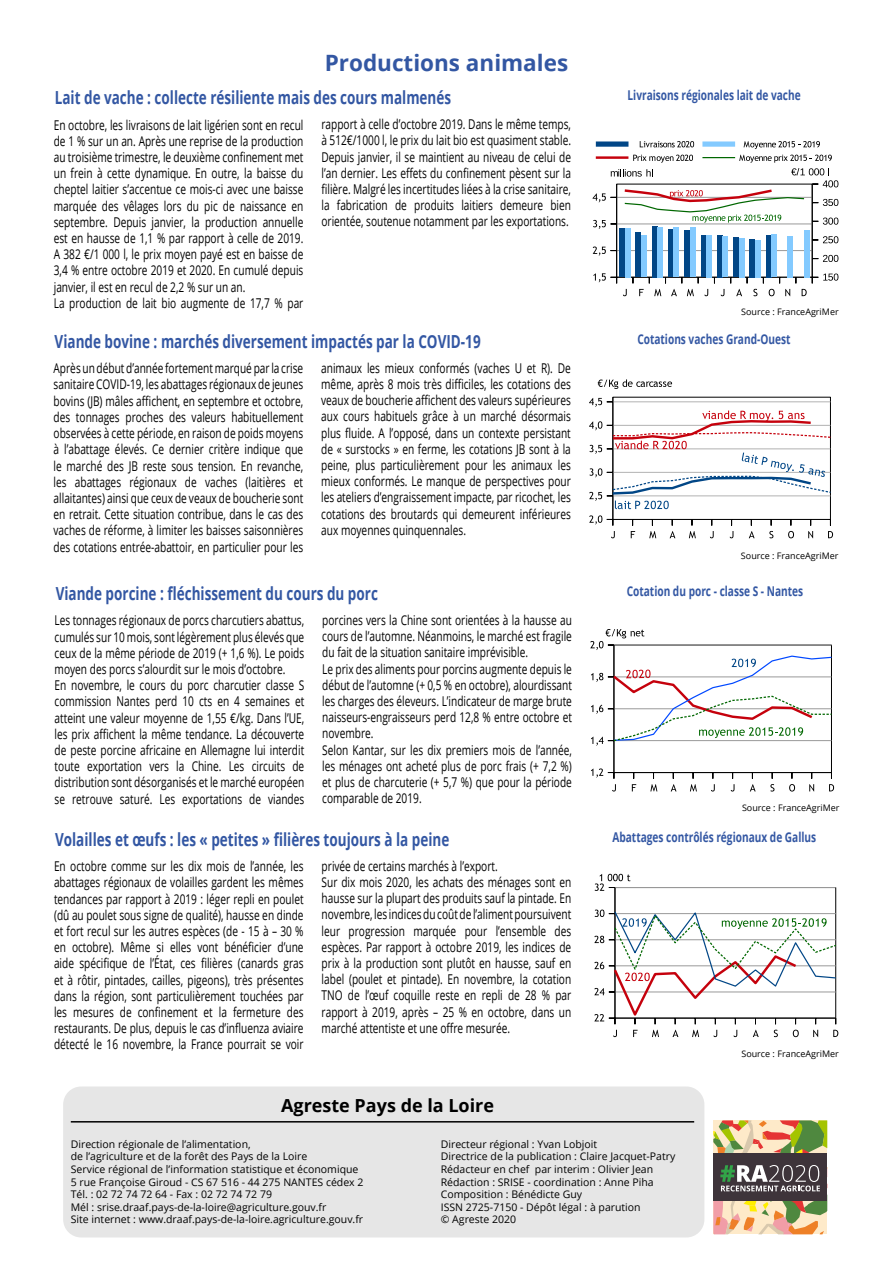
<style>
.page{position:relative;width:893px;height:1263px;background:#fff}
.page>*{position:absolute;margin:0;border:0;box-sizing:border-box;transform-origin:0 0}
.t1{font:700 22.5px "Open Sans";color:#3357a3}
.t2{font:700 18px "Open Sans";color:#3357a3;scale:.75 1}
.t3{font:700 18px "Open Sans";color:#000}
.t4{font:13.5px/16.2px "Open Sans";color:#000;scale:.75 1}
.t5{font:700 13.5px "Open Sans";color:#3357a3;scale:.75 1}
.t6{font:10.5px/12.6px "Open Sans";color:#000}
.t7{font:9px "Open Sans";color:#000}
</style>
<div class="page">
<div style="left:63px;top:1086px;width:641px;height:151px;background:#e6e6e6;border-radius:18px"></div>
<hr style="left:71px;top:1121px;width:623px;height:1px;background:#000">
<svg style="left:713px;top:1120px;width:114px;height:114px;background:#9e8e71"></svg>
<svg style="left:592px;top:141px;width:247px;height:156px"></svg>
<svg style="left:589px;top:379px;width:245px;height:160px"></svg>
<svg style="left:590px;top:629px;width:245px;height:163px"></svg>
<svg style="left:594px;top:873px;width:244px;height:165px"></svg>
<h1 class="t1" style="left:325px;top:47px;width:245px">Productions animales</h1>
<h2 class="t2" style="left:55px;top:85px;width:530px">Lait de vache : collecte résiliente mais des cours malmenés</h2>
<p class="t5" style="left:627px;top:86px;width:232px">Livraisons régionales lait de vache</p>
<p class="t4" style="left:54px;top:116px;width:334px">En octobre, les livraisons de lait ligérien sont en recul de 1 % sur un an. Après une reprise de la production au troisième trimestre, le deuxième confinement met un frein à cette dynamique. En outre, la baisse du cheptel laitier s’accentue ce mois-ci avec une baisse marquée des vêlages lors du pic de naissance en septembre. Depuis janvier, la production annuelle est en hausse de 1,1 % par rapport à celle de 2019.<br>A 382 €/1 000 l, le prix moyen payé est en baisse de 3,4 % entre octobre 2019 et 2020. En cumulé depuis janvier, il est en recul de 2,2 % sur un an.<br>La production de lait bio augmente de 17,7 % par</p>
<p class="t4" style="left:321px;top:116px;width:334px;text-align:justify">rapport à celle d’octobre 2019. Dans le même temps, à 512€/1000 l, le prix du lait bio est quasiment stable.<br>Depuis janvier, il se maintient au niveau de celui de l’an dernier. Les effets du confinement pèsent sur la filière. Malgré les incertitudes liées à la crise sanitaire, la fabrication de produits laitiers demeure bien orientée, soutenue notamment par les exportations.</p>
<p class="t7" style="left:741px;top:306px;width:99px">Source : FranceAgriMer</p>
<h2 class="t2" style="left:55px;top:328px;width:570px">Viande bovine : marchés diversement impactés par la COVID-19</h2>
<p class="t5" style="left:637px;top:330px;width:206px">Cotations vaches Grand-Ouest</p>
<p class="t4" style="left:54px;top:360px;width:334px;text-align:justify">Après un début d’année fortement marqué par la crise sanitaire COVID-19, les abattages régionaux de jeunes bovins (JB) mâles affichent, en septembre et octobre, des tonnages proches des valeurs habituellement observées à cette période, en raison de poids moyens à l’abattage élevés. Ce dernier critère indique que le marché des JB reste sous tension. En revanche, les abattages régionaux de vaches (laitières et allaitantes) ainsi que ceux de veaux de boucherie sont en retrait. Cette situation contribue, dans le cas des vaches de réforme, à limiter les baisses saisonnières des cotations entrée-abattoir, en particulier pour les</p>
<p class="t4" style="left:321px;top:359px;width:334px;text-align:justify">animaux les mieux conformés (vaches U et R). De même, après 8 mois très difficiles, les cotations des veaux de boucherie affichent des valeurs supérieures aux cours habituels grâce à un marché désormais plus fluide. A l’opposé, dans un contexte persistant de « surstocks » en ferme, les cotations JB sont à la peine, plus particulièrement pour les animaux les mieux conformés. Le manque de perspectives pour les ateliers d’engraissement impacte, par ricochet, les cotations des broutards qui demeurent inférieures aux moyennes quinquennales.</p>
<p class="t7" style="left:741px;top:549px;width:99px">Source : FranceAgriMer</p>
<h2 class="t2" style="left:56px;top:580px;width:431px">Viande porcine : fléchissement du cours du porc</h2>
<p class="t5" style="left:627px;top:582px;width:237px">Cotation du porc - classe S - Nantes</p>
<p class="t4" style="left:55px;top:612px;width:334px">Les tonnages régionaux de porcs charcutiers abattus, cumulés sur 10 mois, sont légèrement plus élevés que ceux de la même période de 2019 (+ 1,6 %). Le poids moyen des porcs s’alourdit sur le mois d’octobre.<br>En novembre, le cours du porc charcutier classe S commission Nantes perd 10 cts en 4 semaines et atteint une valeur moyenne de 1,55 €/kg. Dans l’UE, les prix affichent la même tendance. La découverte de peste porcine africaine en Allemagne lui interdit toute exportation vers la Chine. Les circuits de distribution sont désorganisés et le marché européen se retrouve saturé. Les exportations de viandes</p>
<p class="t4" style="left:322px;top:612px;width:334px">porcines vers la Chine sont orientées à la hausse au cours de l’automne. Néanmoins, le marché est fragile du fait de la situation sanitaire imprévisible.<br>Le prix des aliments pour porcins augmente depuis le début de l’automne (+ 0,5 % en octobre), alourdissant les charges des éleveurs. L’indicateur de marge brute naisseurs-engraisseurs perd 12,8 % entre octobre et novembre.<br>Selon Kantar, sur les dix premiers mois de l’année, les ménages ont acheté plus de porc frais (+ 7,2 %) et plus de charcuterie (+ 5,7 %) que pour la période comparable de 2019.</p>
<p class="t7" style="left:742px;top:802px;width:99px">Source : FranceAgriMer</p>
<h2 class="t2" style="left:55px;top:826px;width:527px">Volailles et œufs : les « petites » filières toujours à la peine</h2>
<p class="t5" style="left:612px;top:828px;width:273px">Abattages contrôlés régionaux de Gallus</p>
<p class="t4" style="left:54px;top:858px;width:334px;text-align:justify">En octobre comme sur les dix mois de l’année, les abattages régionaux de volailles gardent les mêmes tendances par rapport à 2019 : léger repli en poulet (dû au poulet sous signe de qualité), hausse en dinde et fort recul sur les autres espèces (de - 15 à – 30 % en octobre). Même si elles vont bénéficier d’une aide spécifique de l’État, ces filières (canards gras et à rôtir, pintades, cailles, pigeons), très présentes dans la région, sont particulièrement touchées par les mesures de confinement et la fermeture des restaurants. De plus, depuis le cas d’influenza aviaire détecté le 16 novembre, la France pourrait se voir</p>
<p class="t4" style="left:322px;top:857px;width:334px">privée de certains marchés à l’export.<br>Sur dix mois 2020, les achats des ménages sont en hausse sur la plupart des produits sauf la pintade. En novembre, les indices du coût de l’aliment poursuivent leur progression marquée pour l’ensemble des espèces. Par rapport à octobre 2019, les indices de prix à la production sont plutôt en hausse, sauf en label (poulet et pintade). En novembre, la cotation TNO de l’œuf coquille reste en repli de 28 % par rapport à 2019, après – 25 % en octobre, dans un marché attentiste et une offre mesurée.</p>
<h2 class="t3" style="left:281px;top:1092px;width:214px">Agreste Pays de la Loire</h2>
<p class="t6" style="left:71px;top:1137px;width:294px">Direction régionale de l’alimentation,<br>de l’agriculture et de la forêt des Pays de la Loire<br>Service régional de l’information statistique et économique 5 rue Françoise Giroud - CS 67 516 - 44 275 NANTES cédex 2<br>Tél. : 02 72 74 72 64 - Fax : 02 72 74 72 79<br>Mél : srise.draaf.pays-de-la-loire@agriculture.gouv.fr<br>Site internet : www.draaf.pays-de-la-loire.agriculture.gouv.fr</p>
<p class="t6" style="left:441px;top:1137px;width:236px">Directeur régional : Yvan Lobjoit<br>Directrice de la publication : Claire Jacquet-Patry Rédacteur en chef par interim : Olivier Jean Rédaction : SRISE - coordination : Anne Piha Composition : Bénédicte Guy<br>ISSN 2725-7150 - Dépôt légal : à parution<br>© Agreste 2020</p>
<p class="t7" style="left:741px;top:1047px;width:99px">Source : FranceAgriMer</p>
</div>
